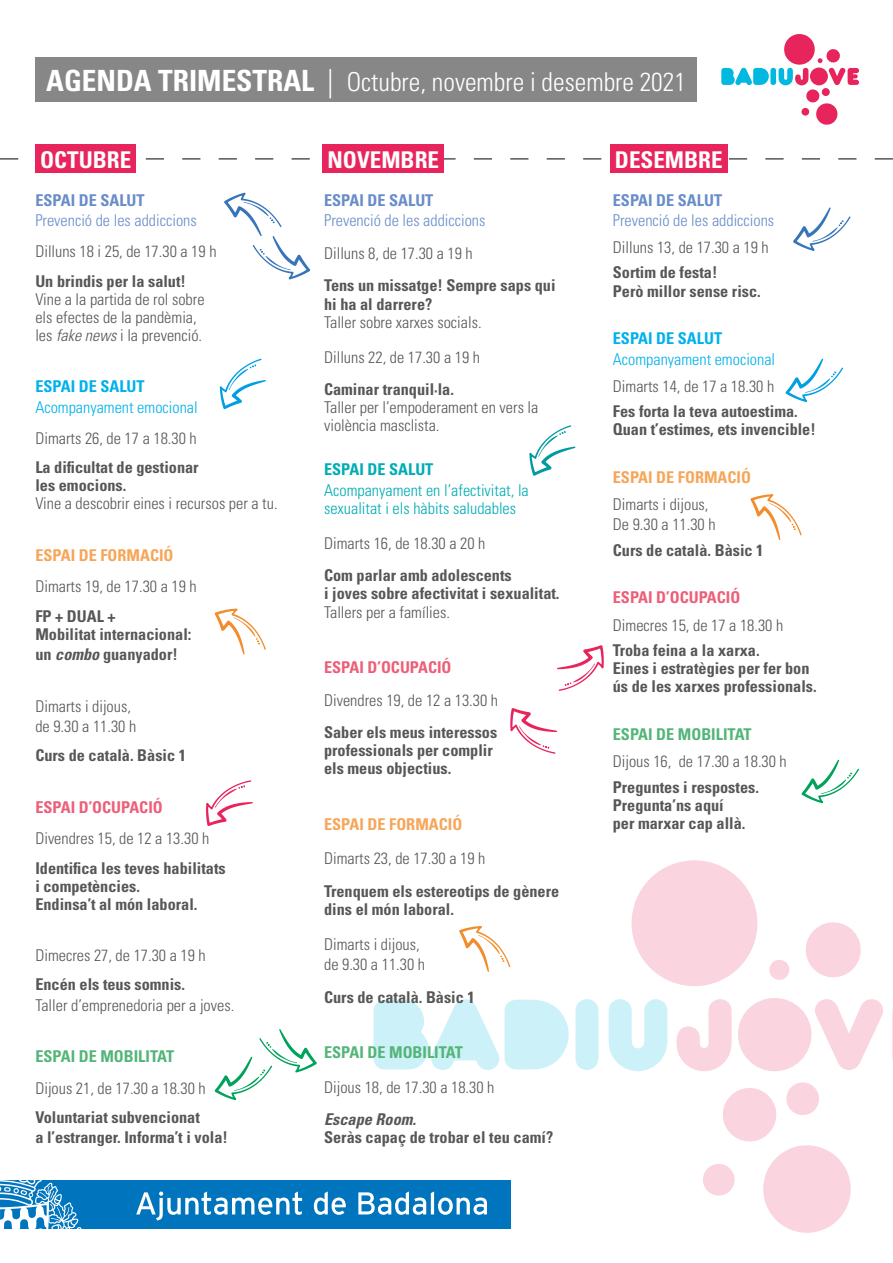
<style>
.page{position:relative;width:893px;height:1263px;background:#fff}
.page>*{position:absolute;margin:0;border:0;box-sizing:border-box;transform-origin:0 0}
.t1{font:300 condensed 25.95px "Univers";color:#fff}
.t2{font:700 condensed 23.1px "Univers";color:#fff}
.t3{font:700 condensed 16.2px/18px "Univers";color:#575756}
.t4{font:300 condensed 16.2px/18px "Univers";color:#575756}
.t5{font:300 condensed 16.2px "Univers";color:#688dc9}
.t6{font:300 condensed 16.2px/18.1px "Univers";color:#00adb4}
.t7{font:700 condensed 16.2px "Univers";color:#54b579}
.t8{font:700 condensed 16.2px "Univers";color:#f6a659}
.t9{font:700 condensed 16.2px "Univers";color:#ec5f78}
.t10{font:300 condensed 16.2px "Univers";color:#00b1eb}
.t11{font:700 condensed 16.2px "Univers";color:#688dc9}
.t12{font:700 condensed 16.2px "Univers";color:#00b1eb}
.t13{font:700 condensed 16.2px "Univers";color:#00adb4}
.t14{font:italic 700 condensed 16.2px "Univers";color:#575756}
.s1{font-weight:700;font-size:29.25px}
.s2{font-size:29.25px}
.s3{font-style:italic}
</style>
<div class="page">
<svg style="left:373px;top:999px;width:196px;height:71px"></svg>
<svg style="left:575px;top:999px;width:23px;height:71px;background:#d1f2f8"></svg>
<div style="left:738px;top:998px;width:73px;height:73px;background:#fad4df;border-radius:50%"></div>
<svg style="left:815px;top:999px;width:68px;height:71px"></svg>
<svg style="left:892px;top:1008px;width:1px;height:52px"></svg>
<svg style="left:805px;top:922px;width:56px;height:56px"></svg>
<svg style="left:703px;top:1082px;width:148px;height:151px"></svg>
<svg style="left:609px;top:860px;width:182px;height:211px"></svg>
<div style="left:35px;top:57px;width:662px;height:45px;background:#878787"></div>
<svg style="left:0;top:159px;width:893px;height:1px"></svg>
<div style="left:35px;top:145px;width:101px;height:28px;background:#e7255c"></div>
<svg style="left:220px;top:359px;width:46px;height:50px"></svg>
<svg style="left:215px;top:608px;width:51px;height:46px"></svg>
<svg style="left:801px;top:760px;width:58px;height:43px"></svg>
<svg style="left:206px;top:780px;width:47px;height:46px"></svg>
<svg style="left:721px;top:34px;width:138px;height:91px"></svg>
<div style="left:323px;top:145px;width:121px;height:28px;background:#e7255c"></div>
<div style="left:0;top:1181px;width:510px;height:48px;background:#0075be"></div>
<svg style="left:0;top:1181px;width:82px;height:48px"></svg>
<svg style="left:136px;top:1191px;width:351px;height:29px"></svg>
<div style="left:610px;top:145px;width:117px;height:28px;background:#e7255c"></div>
<svg style="left:215px;top:1029px;width:102px;height:71px"></svg>
<svg style="left:510px;top:708px;width:47px;height:46px"></svg>
<svg style="left:459px;top:926px;width:51px;height:46px"></svg>
<svg style="left:529px;top:425px;width:46px;height:51px"></svg>
<svg style="left:224px;top:193px;width:86px;height:86px"></svg>
<svg style="left:793px;top:207px;width:57px;height:44px"></svg>
<svg style="left:785px;top:359px;width:58px;height:43px"></svg>
<svg style="left:750px;top:494px;width:52px;height:46px"></svg>
<svg style="left:557px;top:645px;width:47px;height:46px"></svg>
<h1 class="t1" style="left:46px;top:66px;width:641px"><span class="s1">AGENDA TRIMESTRAL</span> <span class="s2">|</span> Octubre, novembre i desembre 2021</h1>
<h2 class="t2" style="left:40px;top:146px;width:92px">OCTUBRE</h2>
<h2 class="t2" style="left:328px;top:146px;width:113px">NOVEMBRE</h2>
<h2 class="t2" style="left:615px;top:146px;width:109px">DESEMBRE</h2>
<p class="t11" style="left:35px;top:190px;width:111px">ESPAI DE SALUT</p>
<p class="t5" style="left:35px;top:210px;width:163px">Prevenció de les addiccions</p>
<p class="t4" style="left:35px;top:243px;width:183px">Dilluns 18 i 25, de 17.30 a 19 h</p>
<p class="t3" style="left:35px;top:272px;width:152px">Un brindis per la salut!</p>
<p class="t4" style="left:35px;top:290px;width:171px">Vine a la partida de rol sobre els efectes de la pandèmia, les <span class="s3">fake news</span> i la prevenció.</p>
<p class="t12" style="left:35px;top:377px;width:111px">ESPAI DE SALUT</p>
<p class="t10" style="left:35px;top:397px;width:164px">Acompanyament emocional</p>
<p class="t4" style="left:35px;top:429px;width:163px">Dimarts 26, de 17 a 18.30 h</p>
<p class="t3" style="left:35px;top:458px;width:165px">La dificultat de gestionar les emocions.</p>
<p class="t4" style="left:35px;top:495px;width:244px">Vine a descobrir eines i recursos per a tu.</p>
<p class="t8" style="left:35px;top:545px;width:140px">ESPAI DE FORMACIÓ</p>
<p class="t4" style="left:35px;top:578px;width:163px">Dimarts 19, de 17.30 a 19 h</p>
<p class="t3" style="left:35px;top:607px;width:158px">FP + DUAL +<br>Mobilitat internacional:</p>
<p class="t3" style="left:35px;top:645px;width:144px">un <span class="s3">combo</span> guanyador!</p>
<p class="t4" style="left:35px;top:696px;width:102px;line-height:20.2px">Dimarts i dijous, de 9.30 a 11.30 h</p>
<p class="t3" style="left:35px;top:746px;width:152px">Curs de català. Bàsic 1</p>
<p class="t9" style="left:35px;top:797px;width:129px">ESPAI D’OCUPACIÓ</p>
<p class="t4" style="left:35px;top:830px;width:175px">Divendres 15, de 12 a 13.30 h</p>
<p class="t3" style="left:35px;top:859px;width:192px">Identifica les teves habilitats i competències.<br>Endinsa’t al món laboral.</p>
<p class="t4" style="left:35px;top:946px;width:172px">Dimecres 27, de 17.30 a 19 h</p>
<p class="t3" style="left:35px;top:976px;width:151px">Encén els teus somnis.</p>
<p class="t4" style="left:35px;top:996px;width:200px">Taller d’emprenedoria per a joves.</p>
<p class="t7" style="left:35px;top:1047px;width:140px">ESPAI DE MOBILITAT</p>
<p class="t4" style="left:35px;top:1079px;width:172px">Dijous 21, de 17.30 a 18.30 h</p>
<p class="t3" style="left:35px;top:1107px;width:194px;line-height:20.2px">Voluntariat subvencionat<br>a l’estranger. Informa’t i vola!</p>
<p class="t11" style="left:324px;top:190px;width:111px">ESPAI DE SALUT</p>
<p class="t5" style="left:324px;top:211px;width:163px">Prevenció de les addiccions</p>
<p class="t4" style="left:324px;top:244px;width:150px">Dilluns 8, de 17.30 a 19 h</p>
<p class="t3" style="left:324px;top:276px;width:233px">Tens un missatge! Sempre saps qui hi ha al darrere?</p>
<p class="t4" style="left:324px;top:305px;width:159px;line-height:34.8px">Taller sobre xarxes socials.<br>Dilluns 22, de 17.30 a 19 h</p>
<p class="t3" style="left:324px;top:380px;width:131px">Caminar tranquil·la.</p>
<p class="t4" style="left:324px;top:398px;width:216px">Taller per l’empoderament en vers la violència masclista.</p>
<p class="t13" style="left:324px;top:460px;width:111px">ESPAI DE SALUT</p>
<p class="t6" style="left:324px;top:481px;width:206px">Acompanyament en l’afectivitat, la sexualitat i els hàbits saludables</p>
<p class="t4" style="left:324px;top:534px;width:163px">Dimarts 16, de 18.30 a 20 h</p>
<p class="t3" style="left:324px;top:566px;width:237px">Com parlar amb adolescents<br>i joves sobre afectivitat i sexualitat.</p>
<p class="t4" style="left:324px;top:603px;width:127px">Tallers per a famílies.</p>
<p class="t9" style="left:324px;top:657px;width:129px">ESPAI D’OCUPACIÓ</p>
<p class="t4" style="left:324px;top:691px;width:175px">Divendres 19, de 12 a 13.30 h</p>
<p class="t3" style="left:324px;top:723px;width:175px">Saber els meus interessos professionals per complir els meus objectius.</p>
<p class="t8" style="left:324px;top:814px;width:140px">ESPAI DE FORMACIÓ</p>
<p class="t4" style="left:324px;top:850px;width:163px">Dimarts 23, de 17.30 a 19 h</p>
<p class="t3" style="left:324px;top:882px;width:237px">Trenquem els estereotips de gènere dins el món laboral.</p>
<p class="t4" style="left:324px;top:934px;width:102px;line-height:20.4px">Dimarts i dijous, de 9.30 a 11.30 h</p>
<p class="t3" style="left:324px;top:988px;width:152px">Curs de català. Bàsic 1</p>
<p class="t7" style="left:324px;top:1042px;width:140px">ESPAI DE MOBILITAT</p>
<p class="t4" style="left:324px;top:1078px;width:172px">Dijous 18, de 17.30 a 18.30 h</p>
<p class="t14" style="left:324px;top:1109px;width:94px">Escape Room.</p>
<p class="t3" style="left:324px;top:1129px;width:231px">Seràs capaç de trobar el teu camí?</p>
<p class="t11" style="left:613px;top:190px;width:111px">ESPAI DE SALUT</p>
<p class="t5" style="left:613px;top:210px;width:163px">Prevenció de les addiccions</p>
<p class="t4" style="left:613px;top:239px;width:157px">Dilluns 13, de 17.30 a 19 h</p>
<p class="t3" style="left:613px;top:264px;width:149px">Sortim de festa!<br>Però millor sense risc.</p>
<p class="t12" style="left:613px;top:328px;width:111px">ESPAI DE SALUT</p>
<p class="t10" style="left:613px;top:349px;width:164px">Acompanyament emocional</p>
<p class="t4" style="left:613px;top:377px;width:163px">Dimarts 14, de 17 a 18.30 h</p>
<p class="t3" style="left:613px;top:402px;width:204px">Fes forta la teva autoestima.<br>Quan t’estimes, ets invencible!</p>
<p class="t8" style="left:613px;top:467px;width:140px">ESPAI DE FORMACIÓ</p>
<p class="t4" style="left:613px;top:494px;width:104px;line-height:20.4px">Dimarts i dijous,<br>De 9.30 a 11.30 h</p>
<p class="t3" style="left:613px;top:541px;width:152px">Curs de català. Bàsic 1</p>
<p class="t9" style="left:613px;top:587px;width:129px">ESPAI D’OCUPACIÓ</p>
<p class="t4" style="left:613px;top:616px;width:172px">Dimecres 15, de 17 a 18.30 h</p>
<p class="t3" style="left:613px;top:641px;width:205px">Troba feina a la xarxa.<br>Eines i estratègies per fer bon ús de les xarxes professionals.</p>
<p class="t7" style="left:613px;top:724px;width:140px">ESPAI DE MOBILITAT</p>
<p class="t4" style="left:613px;top:752px;width:175px">Dijous 16, de 17.30 a 18.30 h</p>
<p class="t3" style="left:613px;top:778px;width:148px">Preguntes i respostes.<br>Pregunta’ns aquí<br>per marxar cap allà.</p>
</div>
